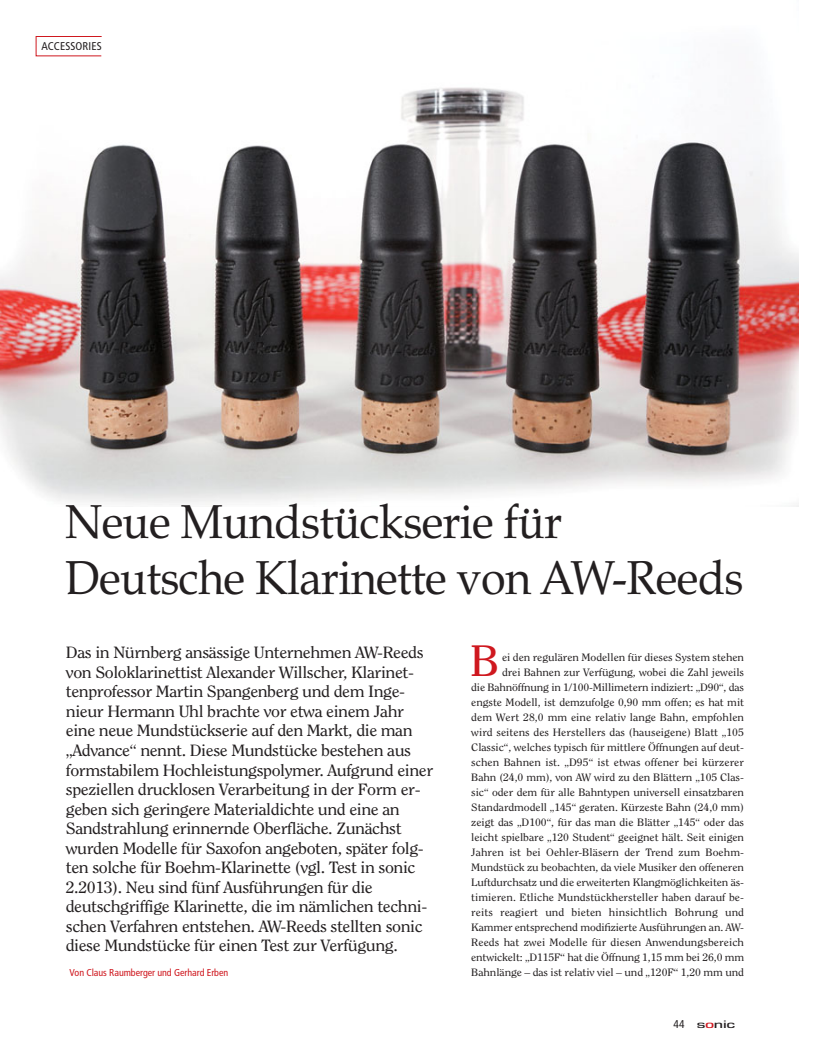
<style>
.page{position:relative;width:815px;height:1064px;background:#fff}
.page>*{position:absolute;margin:0;border:0;box-sizing:border-box;transform-origin:0 0}
.t1{font:47.62px/56.2px "Book Antiqua";letter-spacing:-.015em;color:#231f20;scale:.94 1}
.t2{font:43.75px "Clearface Std";color:#cf181f;scale:1.1 1}
.t3{font:16.25px/19.5px "Clearface Std";letter-spacing:-.025em;color:#231f20;scale:1.1 1}
.t4{font:condensed 11.25px "Frutiger LT Std";letter-spacing:.01em;color:#231f20}
.t5{font:500 11.25px "Eurostile T";letter-spacing:-.02em;color:#231f20;scale:1.6 1}
.t6{font:10.62px/15px "Clearface Std";letter-spacing:-.005em;color:#231f20;text-align:right;scale:1.1 1}
.t7{font:condensed 10px "Frutiger LT Std";letter-spacing:-.005em;color:#cf181f}
.s1{font-family:"Frutiger LT Std";font-weight:400;font-stretch:condensed}
.s2{color:#cf181f}
</style>
<div class="page">
<img style="left:0;top:36px;width:799px;height:470px">
<div style="left:36px;top:36px;width:66px;height:20px;border:1px solid #cf181f"></div>
<p class="t4" style="left:41px;top:40px;width:62px">ACCESSORIES</p>
<h1 class="t1" style="left:65px;top:493px;width:723px">Neue Mundstückserie für<br>Deutsche Klarinette von AW-Reeds</h1>
<p class="t3" style="left:66px;top:644px;width:336px">Das in Nürnberg ansässige Unternehmen AW-Reeds von Soloklarinettist Alexander Willscher, Klarinet&shy;tenprofessor Martin Spangenberg und dem Inge&shy;nieur Hermann Uhl brachte vor etwa einem Jahr eine neue Mundstückserie auf den Markt, die man „Advance“ nennt. Diese Mundstücke bestehen aus formstabilem Hochleistungspolymer. Aufgrund einer speziellen drucklosen Verarbeitung in der Form er&shy;geben sich geringere Materialdichte und eine an Sandstrahlung erinnernde Oberfläche. Zunächst wurden Modelle für Saxofon angeboten, später folg&shy;ten solche für Boehm-Klarinette (vgl. Test in sonic 2.2013). Neu sind fünf Ausführungen für die deutschgriffige Klarinette, die im nämlichen techni&shy;schen Verfahren entstehen. AW-Reeds stellten sonic diese Mundstücke für einen Test zur Verfügung.</p>
<p class="t7" style="left:70px;top:967px;width:160px">Von Claus Raumberger und Gerhard Erben</p>
<h2 class="t2" style="left:470px;top:639px;width:28px">B</h2>
<p class="t6" style="left:471px;top:650px;width:250px">ei den regulären Modellen für dieses System stehen<br>drei Bahnen zur Verfügung, wobei die Zahl jeweils<br>die Bahnöffnung in 1/100-Millimetern indiziert: „D90“, das engste Modell, ist demzufolge 0,90 mm offen; es hat mit dem Wert 28,0 mm eine relativ lange Bahn, empfohlen wird seitens des Herstellers das (hauseigene) Blatt „105<br>Classic“, welches typisch für mittlere Öffnungen auf deut&shy;schen Bahnen ist. „D95“ ist etwas offener bei kürzerer Bahn (24,0 mm), von AW wird zu den Blättern „105 Clas&shy;sic“ oder dem für alle Bahntypen universell einsatzbaren Standardmodell „145“ geraten. Kürzeste Bahn (24,0 mm) zeigt das „D100“, für das man die Blätter „145“ oder das leicht spielbare „120 Student“ geeignet hält. Seit einigen Jahren ist bei Oehler-Bläsern der Trend zum Boehm-Mundstück zu beobachten, da viele Musiker den offeneren Luftdurchsatz und die erweiterten Klangmöglichkeiten äs&shy;timieren. Etliche Mundstückhersteller haben darauf be&shy;reits reagiert und bieten hinsichtlich Bohrung und Kammer entsprechend modifizierte Ausführungen an. AW-Reeds hat zwei Modelle für diesen Anwendungsbereich entwickelt: „D115F“ hat die Öffnung 1,15 mm bei 26,0 mm Bahnlänge – das ist relativ viel – und „120F“ 1,20 mm und</p>
<p class="t5" style="left:674px;top:1018px;width:40px"><span class="s1">44</span> s<span class="s2">o</span>nic</p>
</div>
